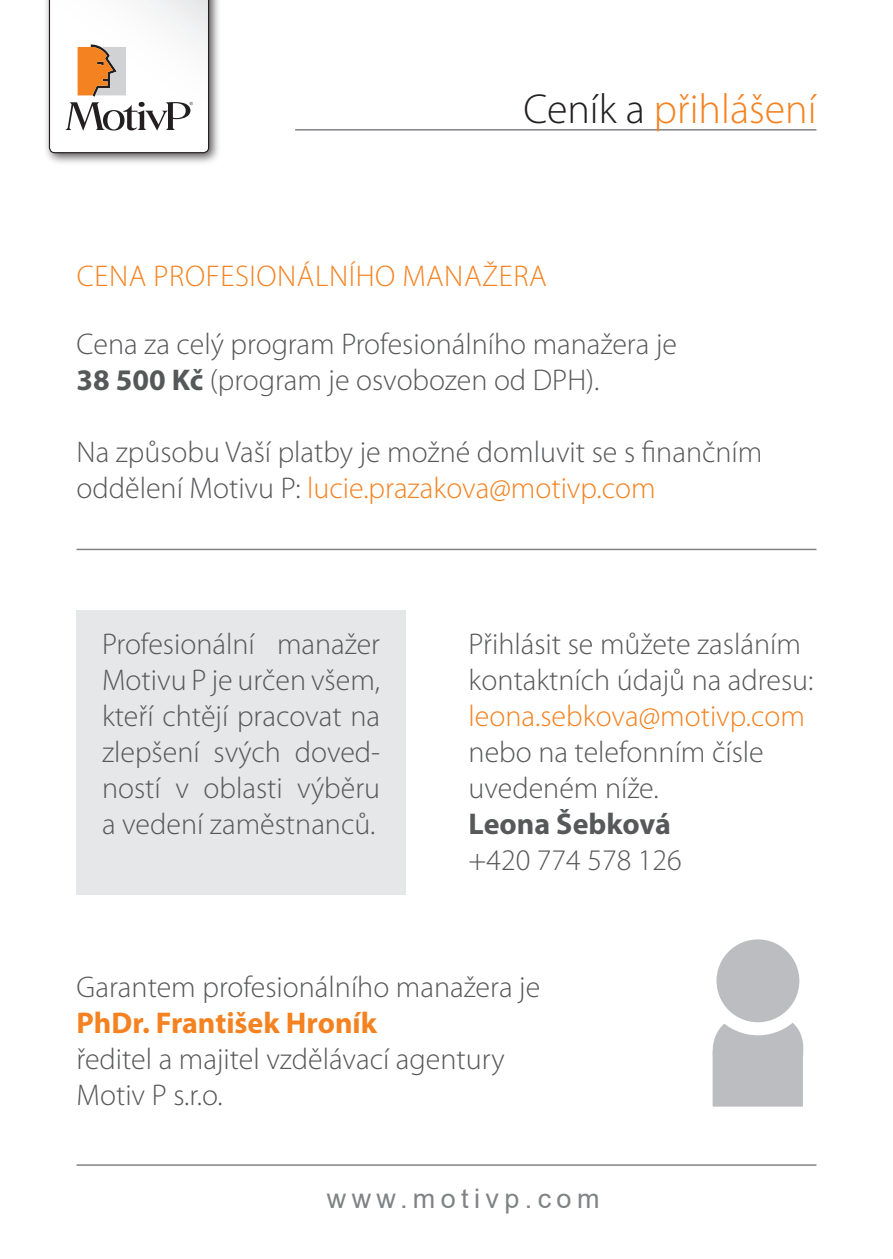
<style>
.page{position:relative;width:893px;height:1259px;background:#fff}
.page>*{position:absolute;margin:0;border:0;box-sizing:border-box;transform-origin:0 0}
.t1{font:300 42px "Myriad Pro";color:#f58220}
.t2{font:300 30px/36px "Myriad Pro";color:#57585a}
.t3{font:300 30px "Myriad Pro";letter-spacing:.02em;color:#f58220}
.t4{font:300 30px "Myriad Pro";color:#f58220}
.t5{font:700 30px "Myriad Pro";color:#f58220}
.t6{font:700 30px "Myriad Pro";color:#57585a}
.t7{font:27px "Arial";letter-spacing:.2em;color:#808285}
.s1{color:#231f20}
.s2{font-weight:700}
.s3{color:#f58220}
</style>
<div class="page">
<div style="left:77px;top:610px;width:329px;height:284px;background:#e6e7e9"></div>
<hr style="left:295px;top:129px;width:521px;height:2px;background:#808285">
<div style="left:712px;top:1023px;width:92px;height:84px;background:#bcbdc0"></div>
<div style="left:710px;top:933px;width:96px;height:95px;background:#bcbdc0;border-radius:50%"></div>
<div style="left:703px;top:926px;width:109px;height:109px;border:13px solid #fff;border-radius:50%"></div>
<div style="left:43px;top:0;width:178px;height:166px;background:#231f20;opacity:.75"></div>
<svg style="left:49px;top:0;width:160px;height:153px"></svg>
<hr style="left:77px;top:1164px;width:739px;height:1px;background:#808285">
<hr style="left:77px;top:549px;width:739px;height:1px;background:#808285">
<h1 class="t1" style="left:523px;top:86px;width:295px"><span class="s1">Ceník a</span> přihlášení</h1>
<p class="t3" style="left:77px;top:260px;width:471px">CENA PROFESIONÁLNÍHO MANAŽERA</p>
<p class="t2" style="left:77px;top:326px;width:602px">Cena za celý program Profesionálního manažera je<br><span class="s2">38 500 Kč</span> (program je osvobozen od DPH).</p>
<p class="t2" style="left:77px;top:434px;width:687px">Na způsobu Vaší platby je možné domluvit se s finančním oddělení Motivu P: <span class="s3">lucie.prazakova@motivp.com</span></p>
<p class="t2" style="left:102px;top:626px;width:280px;text-align:justify">Profesionální manažer Motivu P je určen všem, kteří chtějí pracovat na zlepšení svých doved&shy;ností v oblasti výběru a vedení zaměstnanců.</p>
<p class="t2" style="left:469px;top:626px;width:346px">Přihlásit se můžete zasláním kontaktních údajů na adresu:</p>
<p class="t4" style="left:469px;top:699px;width:338px">leona.sebkova@motivp.com</p>
<p class="t2" style="left:469px;top:734px;width:297px">nebo na telefonním čísle uvedeném níže.</p>
<p class="t6" style="left:469px;top:804px;width:204px">Leona Šebková</p>
<p class="t2" style="left:469px;top:842px;width:215px">+420 774 578 126</p>
<p class="t2" style="left:77px;top:969px;width:465px">Garantem profesionálního manažera je</p>
<p class="t5" style="left:77px;top:1003px;width:302px">PhDr. František Hroník</p>
<p class="t2" style="left:77px;top:1041px;width:430px">ředitel a majitel vzdělávací agentury<br>Motiv P s.r.o.</p>
<p class="t7" style="left:327px;top:1179px;width:274px">www.motivp.com</p>
</div>
